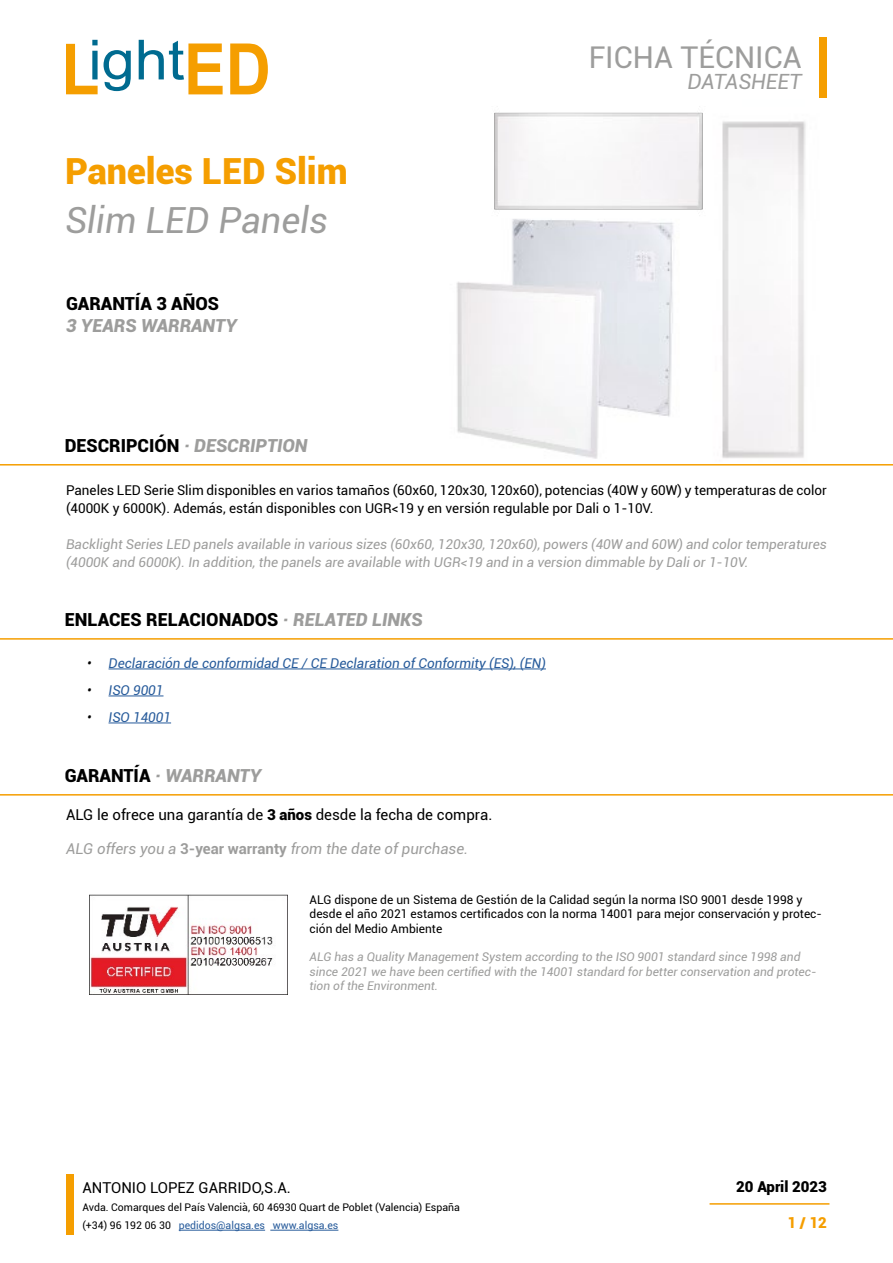
<style>
.page{position:relative;width:893px;height:1263px;background:#fff}
.page>*{position:absolute;margin:0;border:0;box-sizing:border-box;transform-origin:0 0}
.t1{font:900 36px "Roboto";color:#f59e00}
.t2{font:italic 36px "Roboto";color:#9d9d9c}
.t3{font:30px "Roboto";color:#9d9d9c}
.t4{font:italic 21px "Roboto";color:#9d9d9c}
.t5{font:italic 900 18px "Roboto";color:#9d9d9c}
.t6{font:900 18px "Roboto";color:#000}
.t7{font:15px "Roboto";color:#000}
.t8{font:italic 15px "Roboto";color:#9d9d9c}
.t9{font:900 15px "Roboto";color:#000}
.t10{font:900 15px "Roboto";color:#f59e00}
.t11{font:italic 13.5px/18px "Roboto";color:#9d9d9c}
.t12{font:13.5px/18px "Roboto";color:#000}
.t13{font:italic 13.5px "Roboto";color:#275b9b}
.t14{font:italic 12px/14.4px "Roboto";color:#9d9d9c}
.t15{font:12px/14.4px "Roboto";color:#000}
.t16{font:10.5px/18px "Roboto";color:#000}
.s1{font-style:normal;color:#000}
.s2{font-style:italic;color:#9d9d9c}
.s3{color:#000}
.s4{font-weight:900}
.s5{font-weight:700;font-style:normal}
.s6{color:#275b9b}
</style>
<div class="page">
<svg style="left:66px;top:40px;width:32px;height:54px"></svg>
<svg style="left:104px;top:50px;width:27px;height:41px"></svg>
<svg style="left:139px;top:40px;width:84px;height:54px"></svg>
<svg style="left:230px;top:44px;width:38px;height:50px"></svg>
<hr style="left:179px;top:1230px;width:86px;height:1px;background:#275b9b">
<hr style="left:270px;top:1230px;width:68px;height:1px;background:#275b9b">
<div style="left:66px;top:1175px;width:8px;height:60px;background:#f59e00"></div>
<hr style="left:710px;top:1203px;width:119px;height:2px;background:#f59e00">
<img style="left:429px;top:219px;width:270px;height:247px">
<img style="left:699px;top:121px;width:134px;height:345px">
<hr style="left:0;top:464px;width:893px;height:1px;background:#f59e00">
<hr style="left:0;top:638px;width:893px;height:2px;background:#f59e00">
<hr style="left:109px;top:669px;width:437px;height:1px;background:#275b9b">
<hr style="left:109px;top:696px;width:54px;height:1px;background:#275b9b">
<hr style="left:109px;top:723px;width:62px;height:1px;background:#275b9b">
<img style="left:89px;top:894px;width:198px;height:100px">
<hr style="left:0;top:794px;width:893px;height:1px;background:#f59e00">
<div style="left:819px;top:37px;width:8px;height:60px;background:#f59e00"></div>
<img style="left:494px;top:106px;width:216px;height:112px">
<h1 class="t1" style="left:65px;top:145px;width:284px">Paneles LED Slim</h1>
<h1 class="t2" style="left:65px;top:195px;width:265px">Slim LED Panels</h1>
<h3 class="t6" style="left:66px;top:291px;width:155px">GARANTÍA 3 AÑOS</h3>
<h3 class="t5" style="left:66px;top:313px;width:172px">3 YEARS WARRANTY</h3>
<h2 class="t3" style="left:589px;top:36px;width:214px">FICHA TÉCNICA</h2>
<h3 class="t4" style="left:687px;top:67px;width:116px">DATASHEET</h3>
<h3 class="t5" style="left:65px;top:433px;width:244px"><span class="s1">DESCRIPCIÓN</span> · DESCRIPTION</h3>
<p class="t12" style="left:66px;top:480px;width:762px">Paneles LED Serie Slim disponibles en varios tamaños (60x60, 120x30, 120x60), potencias (40W y 60W) y temperaturas de color (4000K y 6000K). Además, están disponibles con UGR&lt;19 y en versión regulable por Dali o 1-10V.</p>
<p class="t11" style="left:66px;top:534px;width:762px">Backlight Series LED panels available in various sizes (60x60, 120x30, 120x60), powers (40W and 60W) and color temperatures (4000K and 6000K). In addition, the panels are available with UGR&lt;19 and in a version dimmable by Dali or 1-10V.</p>
<h3 class="t6" style="left:65px;top:607px;width:359px">ENLACES RELACIONADOS <span class="s2">· RELATED LINKS</span></h3>
<p class="t13" style="left:87px;top:654px;width:460px"><span class="s3">•</span> Declaración de conformidad CE / CE Declaration of Conformity (ES), (EN)</p>
<p class="t13" style="left:87px;top:681px;width:78px"><span class="s3">•</span> ISO 9001</p>
<p class="t13" style="left:87px;top:708px;width:85px"><span class="s3">•</span> ISO 14001</p>
<h3 class="t5" style="left:65px;top:763px;width:198px"><span class="s1">GARANTÍA</span> · WARRANTY</h3>
<p class="t7" style="left:66px;top:804px;width:428px">ALG le ofrece una garantía de <span class="s4">3 años</span> desde la fecha de compra.</p>
<p class="t8" style="left:66px;top:838px;width:404px">ALG offers you a <span class="s5">3-year warranty</span> from the date of purchase.</p>
<p class="t15" style="left:310px;top:892px;width:514px">ALG dispone de un Sistema de Gestión de la Calidad según la norma ISO 9001 desde 1998 y desde el año 2021 estamos certificados con la norma 14001 para mejor conservación y protec&shy;ción del Medio Ambiente</p>
<p class="t14" style="left:310px;top:949px;width:508px">ALG has a Quality Management System according to the ISO 9001 standard since 1998 and since 2021 we have been certified with the 14001 standard for better conservation and protec&shy;tion of the Environment.</p>
<p class="t7" style="left:82px;top:1177px;width:210px">ANTONIO LOPEZ GARRIDO,S.A.</p>
<p class="t16" style="left:82px;top:1198px;width:379px">Avda. Comarques del País Valencià, 60 46930 Quart de Poblet (Valencia) España (+34) 96 192 06 30 <span class="s6">pedidos@algsa.es www.algsa.es</span></p>
<p class="t9" style="left:736px;top:1176px;width:92px">20 April 2023</p>
<p class="t10" style="left:787px;top:1212px;width:41px">1 / 12</p>
</div>
